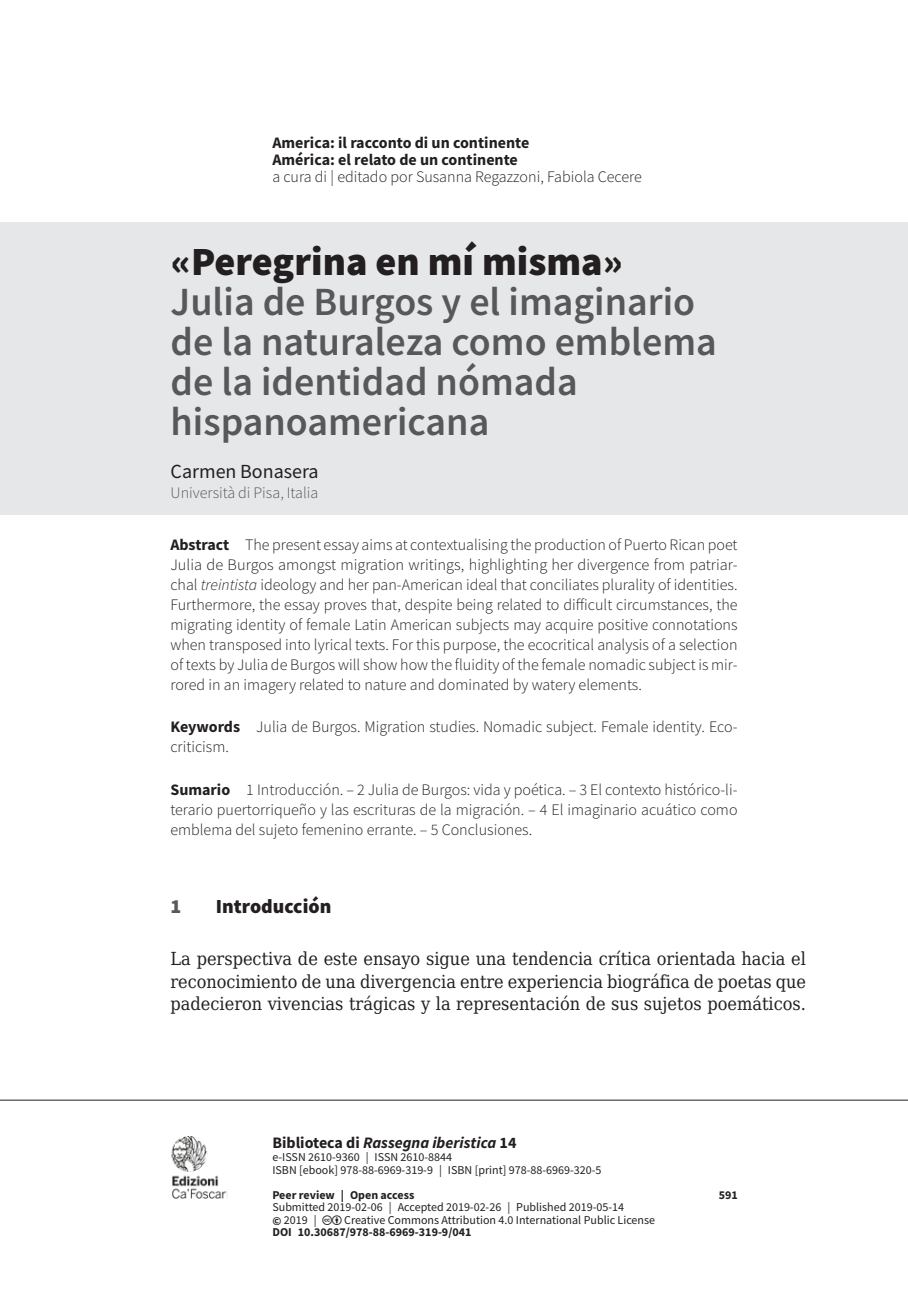
<style>
.page{position:relative;width:908px;height:1304px;background:#fff}
.page>*{position:absolute;margin:0;border:0;box-sizing:border-box;transform-origin:0 0}
._9102-ecf-sottotitol{font:600 40px/40px "Source Sans Pro";color:#57585a}
._9101-ecf-titolo-sag{font:900 40px "Source Sans Pro";color:#231f20}
._9103-ecf-autore-sag{font:20px "Source Sans Pro";color:#231f20}
.t1{font:900 20px "Source Sans Pro";color:#231f20}
.t2{font:900 20px "Source Sans Pro";color:#57585a}
._031-ecf-para-1{font:18px/22.4px "DejaVu Serif Condensed";color:#231f20;text-align:justify}
._9105-ecf-abstract{font:300 16px/20px "Source Sans Pro";color:#231f20;text-align:justify}
._9107-ecf-keywords{font:300 16px/20px "Source Sans Pro";color:#231f20}
.t3{font:700 16px/17px "Source Sans Pro";color:#231f20}
.t4{font:italic 700 16px "Source Sans Pro";color:#231f20}
._9104-ecf-autore-aff{font:300 16px "Source Sans Pro";color:#57585a}
.t5{font:12px/12.4px "Source Sans Pro";color:#231f20}
.t6{font:700 12px "Source Sans Pro";color:#231f20}
.s1{font-weight:700}
.s2{font-style:italic}
.s3{font-style:normal}
</style>
<div class="page">
<img style="left:171px;top:1136px;width:57px;height:63px">
<hr style="left:0;top:1100px;width:907px;height:1px;background:#231f20">
<div style="left:0;top:223px;width:907px;height:292px;background:#e6e7e9"></div>
<p class="t3" style="left:272px;top:134px;width:258px">America: il racconto di un continente<br>América: el relato de un continente</p>
<p class="_9105-ecf-abstract" style="left:272px;top:167px;width:371px">a cura di | editado por Susanna Regazzoni, Fabiola Cecere</p>
<p class="_9101-ecf-titolo-sag" style="left:171px;top:234px;width:453px">«Peregrina en mí misma»</p>
<p class="_9102-ecf-sottotitol" style="left:170px;top:282px;width:547px">Julia de Burgos y el imaginario de la naturaleza como emblema de la identidad nómada hispanoamericana</p>
<p class="_9103-ecf-autore-sag" style="left:170px;top:459px;width:149px">Carmen Bonasera</p>
<p class="_9104-ecf-autore-aff" style="left:170px;top:483px;width:149px">Università di Pisa, Italia</p>
<p class="_9105-ecf-abstract" style="left:170px;top:534px;width:568px"><span class="s1">Abstract</span> The present essay aims at contextualising the production of Puerto Rican poet Julia de Burgos amongst migration writings, highlighting her divergence from patriar&shy;chal <span class="s2">treintista</span> ideology and her pan-American ideal that conciliates plurality of identities.<br>Furthermore, the essay proves that, despite being related to difficult circumstances, the migrating identity of female Latin American subjects may acquire positive connotations when transposed into lyrical texts. For this purpose, the ecocritical analysis of a selection of texts by Julia de Burgos will show how the fluidity of the female nomadic subject is mir&shy;rored in an imagery related to nature and dominated by watery elements.</p>
<p class="_9107-ecf-keywords" style="left:170px;top:717px;width:568px"><span class="s1">Keywords</span> Julia de Burgos. Migration studies. Nomadic subject. Female identity. Eco&shy;criticism.</p>
<p class="_9107-ecf-keywords" style="left:170px;top:780px;width:568px;text-align:justify"><span class="s1">Sumario</span> 1 Introducción. – 2 Julia de Burgos: vida y poética. – 3 El contexto histórico-li&shy;terario puertorriqueño y las escrituras de la migración. – 4 El imaginario acuático como emblema del sujeto femenino errante. – 5 Conclusiones.</p>
<p class="t2" style="left:170px;top:892px;width:12px">1</p>
<p class="t1" style="left:216px;top:892px;width:117px">Introducción</p>
<p class="_031-ecf-para-1" style="left:170px;top:947px;width:637px">La perspectiva de este ensayo sigue una tendencia crítica orientada hacia el reconocimiento de una divergencia entre experiencia biográfica de poetas que padecieron vivencias trágicas y la representación de sus sujetos poemáticos.</p>
<p class="t4" style="left:272px;top:1132px;width:245px"><span class="s3">Biblioteca di</span> Rassegna iberistica <span class="s3">14</span></p>
<p class="t5" style="left:272px;top:1151px;width:330px">e-ISSN 2610-9360 | ISSN 2610-8844<br>ISBN [ebook] 978-88-6969-319-9 | ISBN [print] 978-88-6969-320-5</p>
<p class="t6" style="left:272px;top:1187px;width:143px">Peer review | Open access</p>
<p class="t6" style="left:718px;top:1187px;width:21px">591</p>
<p class="t5" style="left:272px;top:1201px;width:353px">Submitted 2019-02-06 | Accepted 2019-02-26 | Published 2019-05-14 <span class="s1">©</span> 2019 |</p>
<p class="t5" style="left:344px;top:1213px;width:312px">Creative Commons Attribution 4.0 International Public License</p>
<p class="t6" style="left:272px;top:1224px;width:200px">DOI 10.30687/978-88-6969-319-9/041</p>
</div>
